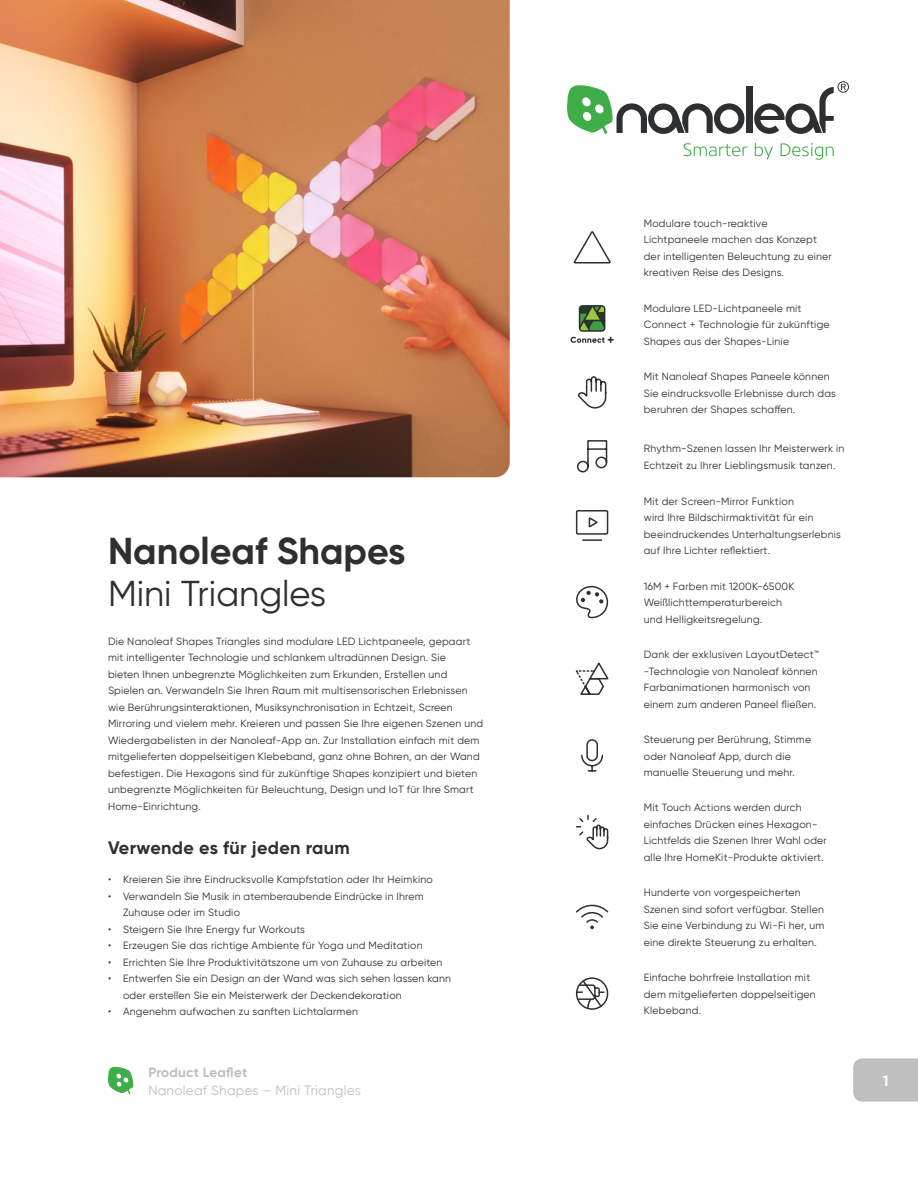
<style>
.page{position:relative;width:918px;height:1188px;background:#fff}
.page>*{position:absolute;margin:0;border:0;box-sizing:border-box;transform-origin:0 0}
.t1{font:700 37.5px "Gilroy";color:#2d2f30}
.t2{font:36px "Gilroy";color:#2d2f30}
.t3{font:700 18px "Gilroy";letter-spacing:.02em;color:#2d2f30}
.t4{font:700 14.85px "Gilroy";color:#fff}
.t5{font:13.5px "Gilroy";letter-spacing:.02em;color:#c0bfbf}
.t6{font:700 13.5px "Gilroy";letter-spacing:.015em;color:#c0bfbf}
.t7{font:10.5px/16.5px "Gilroy";letter-spacing:.02em;color:#2d2f30}
</style>
<div class="page">
<div style="left:853px;top:1058px;width:65px;height:44px;background:#c0bfbf"></div>
<svg style="left:108px;top:1066px;width:26px;height:28px"></svg>
<svg style="left:577px;top:376px;width:30px;height:33px"></svg>
<svg style="left:577px;top:440px;width:31px;height:33px"></svg>
<svg style="left:575px;top:510px;width:34px;height:31px"></svg>
<svg style="left:576px;top:585px;width:32px;height:33px"></svg>
<svg style="left:581px;top:739px;width:23px;height:33px"></svg>
<svg style="left:576px;top:814px;width:33px;height:36px"></svg>
<svg style="left:576px;top:904px;width:33px;height:25px"></svg>
<svg style="left:575px;top:977px;width:34px;height:33px"></svg>
<svg style="left:582px;top:308px;width:20px;height:21px"></svg>
<div style="left:579px;top:305px;width:26px;height:27px;border:2px solid #2e2e30;border-radius:3px"></div>
<svg style="left:571px;top:337px;width:43px;height:6px"></svg>
<svg style="left:575px;top:662px;width:34px;height:33px"></svg>
<svg style="left:573px;top:231px;width:38px;height:33px"></svg>
<img style="left:0;top:0;width:510px;height:477px">
<div style="left:746px;top:87px;width:6px;height:46px;background:#2d2f30"></div>
<svg style="left:567px;top:85px;width:177px;height:49px"></svg>
<svg style="left:754px;top:81px;width:95px;height:53px"></svg>
<svg style="left:684px;top:143px;width:64px;height:13px"></svg>
<svg style="left:755px;top:143px;width:18px;height:17px"></svg>
<svg style="left:781px;top:143px;width:53px;height:17px"></svg>
<h1 class="t1" style="left:108px;top:528px;width:299px">Nanoleaf Shapes</h1>
<h2 class="t2" style="left:108px;top:572px;width:220px">Mini Triangles</h2>
<p class="t7" style="left:108px;top:633px;width:377px">Die Nanoleaf Shapes Triangles sind modulare LED Lichtpaneele, gepaart mit intelligenter Technologie und schlankem ultradünnen Design. Sie<br>bieten Ihnen unbegrenzte Möglichkeiten zum Erkunden, Erstellen und Spielen an. Verwandeln Sie Ihren Raum mit multisensorischen Erlebnissen wie Berührungsinteraktionen, Musiksynchronisation in Echtzeit, Screen Mirroring und vielem mehr. Kreieren und passen Sie Ihre eigenen Szenen und Wiedergabelisten in der Nanoleaf-App an. Zur Installation einfach mit dem mitgelieferten doppelseitigen Klebeband, ganz ohne Bohren, an der Wand befestigen. Die Hexagons sind für zukünftige Shapes konzipiert und bieten unbegrenzte Möglichkeiten für Beleuchtung, Design und IoT für Ihre Smart Home-Einrichtung.</p>
<h3 class="t3" style="left:108px;top:837px;width:243px">Verwende es für jeden raum</h3>
<p class="t7" style="left:108px;top:871px;width:5px">• •</p>
<p class="t7" style="left:108px;top:921px;width:5px;text-align:justify">• • • •</p>
<p class="t7" style="left:108px;top:1003px;width:5px">•</p>
<p class="t7" style="left:123px;top:871px;width:330px">Kreieren Sie ihre Eindrucksvolle Kampfstation oder Ihr Heimkino Verwandeln Sie Musik in atemberaubende Eindrücke in Ihrem Zuhause oder im Studio<br>Steigern Sie Ihre Energy fur Workouts<br>Erzeugen Sie das richtige Ambiente für Yoga und Meditation Errichten Sie Ihre Produktivitätszone um von Zuhause zu arbeiten Entwerfen Sie ein Design an der Wand was sich sehen lassen kann oder erstellen Sie ein Meisterwerk der Deckendekoration Angenehm aufwachen zu sanften Lichtalarmen</p>
<p class="t6" style="left:148px;top:1064px;width:100px">Product Leaflet</p>
<p class="t5" style="left:148px;top:1082px;width:214px">Nanoleaf Shapes – Mini Triangles</p>
<p class="t7" style="left:644px;top:215px;width:190px">Modulare touch-reaktive<br>Lichtpaneele machen das Konzept der intelligenten Beleuchtung zu einer kreativen Reise des Designs.</p>
<p class="t7" style="left:644px;top:300px;width:187px">Modulare LED-Lichtpaneele mit<br>Connect + Technologie für zukünftige<br>Shapes aus der Shapes-Linie</p>
<p class="t7" style="left:644px;top:368px;width:194px">Mit Nanoleaf Shapes Paneele können<br>Sie eindrucksvolle Erlebnisse durch das beruhren der Shapes schaffen.</p>
<p class="t7" style="left:644px;top:440px;width:202px">Rhythm-Szenen lassen Ihr Meisterwerk in<br>Echtzeit zu Ihrer Lieblingsmusik tanzen.</p>
<p class="t7" style="left:644px;top:493px;width:199px">Mit der Screen-Mirror Funktion<br>wird Ihre Bildschirmaktivität für ein beeindruckendes Unterhaltungserlebnis auf Ihre Lichter reflektiert.</p>
<p class="t7" style="left:644px;top:578px;width:152px">16M + Farben mit 1200K-6500K<br>Weißlichttemperaturbereich und Helligkeitsregelung.</p>
<p class="t7" style="left:644px;top:646px;width:177px">Dank der exklusiven LayoutDetect™ -Technologie von Nanoleaf können Farbanimationen harmonisch von einem zum anderen Paneel fließen.</p>
<p class="t7" style="left:644px;top:731px;width:169px">Steuerung per Berührung, Stimme oder Nanoleaf App, durch die manuelle Steuerung und mehr.</p>
<p class="t7" style="left:644px;top:799px;width:185px">Mit Touch Actions werden durch einfaches Drücken eines Hexagon-Lichtfelds die Szenen Ihrer Wahl oder alle Ihre HomeKit-Produkte aktiviert.</p>
<p class="t7" style="left:644px;top:884px;width:182px">Hunderte von vorgespeicherten Szenen sind sofort verfügbar. Stellen Sie eine Verbindung zu Wi-Fi her, um eine direkte Steuerung zu erhalten.</p>
<p class="t7" style="left:644px;top:969px;width:174px">Einfache bohrfreie Installation mit dem mitgelieferten doppelseitigen<br>Klebeband.</p>
<h3 class="t4" style="left:883px;top:1071px;width:7px">1</h3>
</div>
